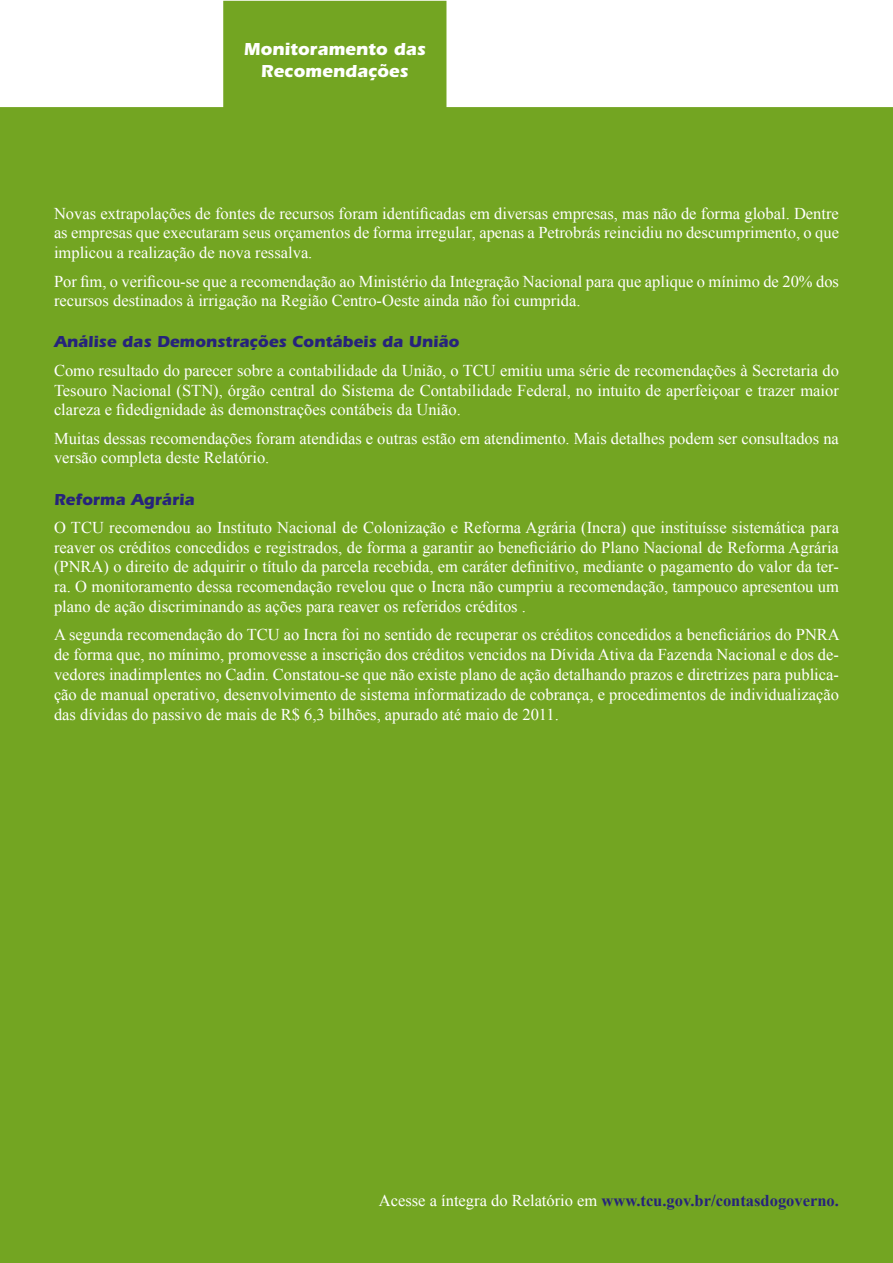
<style>
.page{position:relative;width:893px;height:1263px;background:#fff}
.page>*{position:absolute;margin:0;border:0;box-sizing:border-box;transform-origin:0 0}
.t1{font:700 18px "ITC Eras Std";color:#fff}
.Parágrafo{font:16.5px/19.8px "Times New Roman";color:#fff;text-align:justify}
.Assinatura{font:700 16.5px "Times New Roman";color:#26237b}
.Olho_Direita{font:700 16.5px "ITC Eras Std";color:#26237b}
.s1{font-weight:400;color:#fff}
</style>
<div class="page">
<div style="left:0;top:1px;width:893px;height:1262px;background:#73a522"></div>
<p class="t1" style="left:244px;top:39px;width:183px">Monitoramento das</p>
<p class="t1" style="left:261px;top:60px;width:149px">Recomendações</p>
<p class="Parágrafo" style="left:54px;top:203px;width:786px">Novas extrapolações de fontes de recursos foram identificadas em diversas empresas, mas não de forma global. Dentre as empresas que executaram seus orçamentos de forma irregular, apenas a Petrobrás reincidiu no descumprimento, o que implicou a realização de nova ressalva.</p>
<p class="Parágrafo" style="left:54px;top:271px;width:786px">Por fim, o verificou-se que a recomendação ao Ministério da Integração Nacional para que aplique o mínimo de 20% dos recursos destinados à irrigação na Região Centro-Oeste ainda não foi cumprida.</p>
<p class="Olho_Direita" style="left:54px;top:332px;width:407px">Análise das Demonstrações Contábeis da União</p>
<p class="Parágrafo" style="left:54px;top:360px;width:786px">Como resultado do parecer sobre a contabilidade da União, o TCU emitiu uma série de recomendações à Secretaria do Tesouro Nacional (STN), órgão central do Sistema de Contabilidade Federal, no intuito de aperfeiçoar e trazer maior clareza e fidedignidade às demonstrações contábeis da União.</p>
<p class="Parágrafo" style="left:54px;top:428px;width:786px">Muitas dessas recomendações foram atendidas e outras estão em atendimento. Mais detalhes podem ser consultados na versão completa deste Relatório.</p>
<p class="Olho_Direita" style="left:54px;top:489px;width:142px">Reforma Agrária</p>
<p class="Parágrafo" style="left:54px;top:517px;width:786px">O TCU recomendou ao Instituto Nacional de Colonização e Reforma Agrária (Incra) que instituísse sistemática para reaver os créditos concedidos e registrados, de forma a garantir ao beneficiário do Plano Nacional de Reforma Agrária (PNRA) o direito de adquirir o título da parcela recebida, em caráter definitivo, mediante o pagamento do valor da ter&shy;ra. O monitoramento dessa recomendação revelou que o Incra não cumpriu a recomendação, tampouco apresentou um plano de ação discriminando as ações para reaver os referidos créditos .</p>
<p class="Parágrafo" style="left:54px;top:625px;width:787px">A segunda recomendação do TCU ao Incra foi no sentido de recuperar os créditos concedidos a beneficiários do PNRA de forma que, no mínimo, promovesse a inscrição dos créditos vencidos na Dívida Ativa da Fazenda Nacional e dos de&shy;vedores inadimplentes no Cadin. Constatou-se que não existe plano de ação detalhando prazos e diretrizes para publica&shy;ção de manual operativo, desenvolvimento de sistema informatizado de cobrança, e procedimentos de individualização das dívidas do passivo de mais de R$ 6,3 bilhões, apurado até maio de 2011.</p>
<p class="Assinatura" style="left:379px;top:1188px;width:462px"><span class="s1">Acesse a íntegra do Relatório em</span> www.tcu.gov.br/contasdogoverno.</p>
</div>
